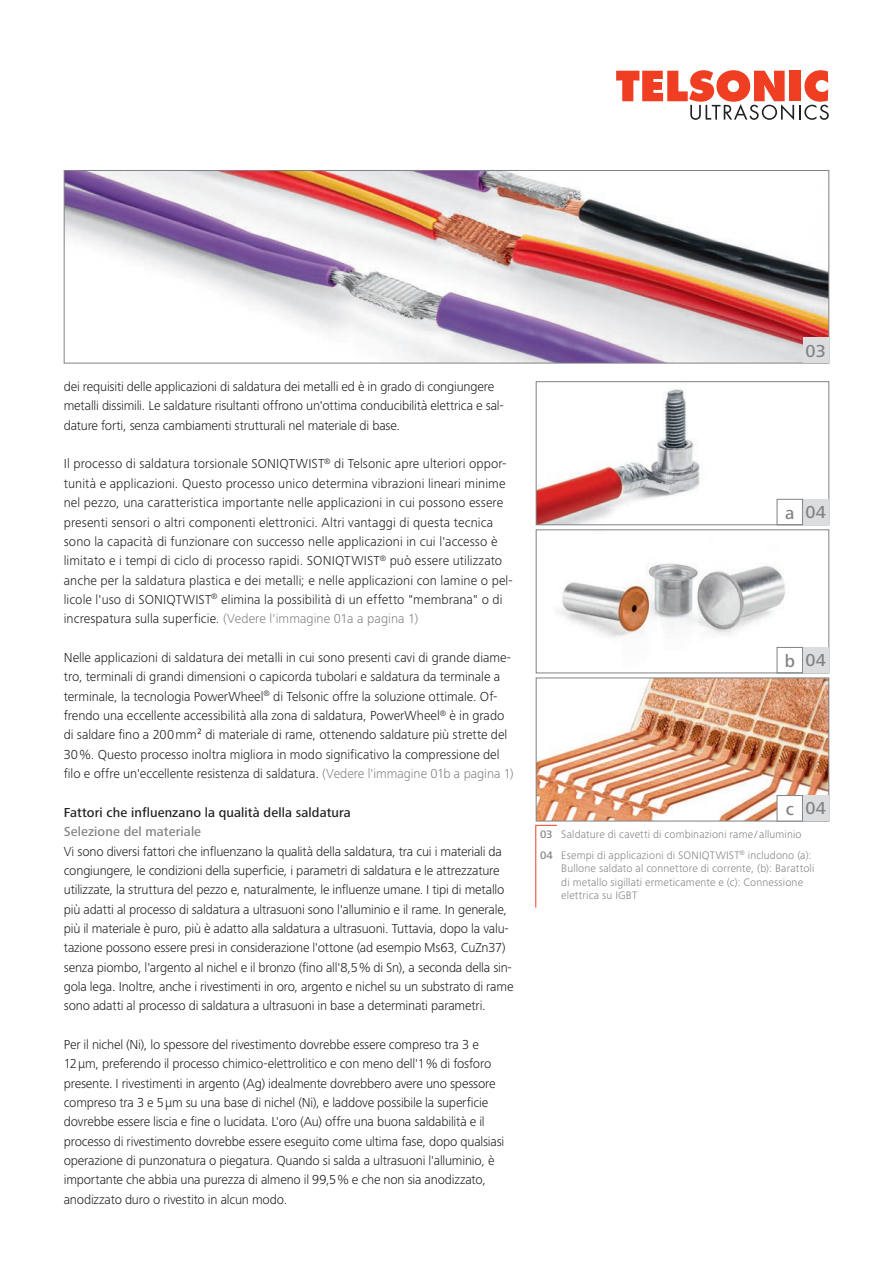
<style>
.page{position:relative;width:893px;height:1263px;background:#fff}
.page>*{position:absolute;margin:0;border:0;box-sizing:border-box;transform-origin:0 0}
.t1{font:500 18px "Frutiger Next LTW1 G";color:#808285}
.Lauftext_9_13pt{font:300 13.5px/19.4px "Frutiger Next LTW1 G";letter-spacing:-.01em;color:#231f20}
.Lauftext_9_13pt__med{font:500 13.5px "Frutiger Next LTW1 G";letter-spacing:.005em;color:#231f20}
.Lauftext_9_13pt__med-2{font:500 13.5px "Frutiger Next LTW1 G";letter-spacing:.01em;color:#808285}
.Legende_7_5_9pt{font:300 11.25px/13.5px "Frutiger Next LTW1 G";letter-spacing:.015em;color:#808285}
.Legende_7_5_9pt__med{font:500 11.25px "Frutiger Next LTW1 G";color:#808285}
.s1{color:#808285}
</style>
<div class="page">
<svg style="left:616px;top:70px;width:213px;height:50px"></svg>
<img style="left:63px;top:170px;width:767px;height:194px">
<div style="left:803px;top:337px;width:25px;height:26px;background:#dcdddf"></div>
<svg style="left:535px;top:381px;width:295px;height:465px"></svg>
<hr style="left:535px;top:846px;width:1px;height:61px;background:#ef3e22">
<p class="Lauftext_9_13pt" style="left:64px;top:377px;width:442px">dei requisiti delle applicazioni di saldatura dei metalli ed è in grado di congiungere metalli dissimili. Le saldature risultanti offrono un'ottima conducibilità elettrica e sal&shy;dature forti, senza cambiamenti strutturali nel materiale di base.</p>
<p class="Lauftext_9_13pt" style="left:64px;top:454px;width:450px">Il processo di saldatura torsionale SONIQTWIST<sup>®</sup> di Telsonic apre ulteriori oppor&shy;tunità e applicazioni. Questo processo unico determina vibrazioni lineari minime nel pezzo, una caratteristica importante nelle applicazioni in cui possono essere presenti sensori o altri componenti elettronici. Altri vantaggi di questa tecnica sono la capacità di funzionare con successo nelle applicazioni in cui l'accesso è limitato e i tempi di ciclo di processo rapidi. SONIQTWIST<sup>®</sup> può essere utilizzato anche per la saldatura plastica e dei metalli; e nelle applicazioni con lamine o pel&shy;licole l'uso di SONIQTWIST<sup>®</sup> elimina la possibilità di un effetto "membrana" o di increspatura sulla superficie. <span class="s1">(Vedere l'immagine 01a a pagina 1)</span></p>
<p class="Lauftext_9_13pt" style="left:64px;top:648px;width:451px">Nelle applicazioni di saldatura dei metalli in cui sono presenti cavi di grande diame&shy;tro, terminali di grandi dimensioni o capicorda tubolari e saldatura da terminale a terminale, la tecnologia PowerWheel<sup>®</sup> di Telsonic offre la soluzione ottimale. Of&shy;frendo una eccellente accessibilità alla zona di saldatura, PowerWheel<sup>®</sup> è in grado di saldare fino a 200mm² di materiale di rame, ottenendo saldature più strette del 30%. Questo processo inoltra migliora in modo significativo la compressione del filo e offre un'eccellente resistenza di saldatura. <span class="s1">(Vedere l'immagine 01b a pagina 1)</span></p>
<p class="Lauftext_9_13pt__med" style="left:64px;top:804px;width:288px">Fattori che influenzano la qualità della saldatura</p>
<p class="Lauftext_9_13pt__med-2" style="left:64px;top:824px;width:139px">Selezione del materiale</p>
<p class="Lauftext_9_13pt" style="left:64px;top:841px;width:451px">Vi sono diversi fattori che influenzano la qualità della saldatura, tra cui i materiali da congiungere, le condizioni della superficie, i parametri di saldatura e le attrezzature utilizzate, la struttura del pezzo e, naturalmente, le influenze umane. I tipi di metallo più adatti al processo di saldatura a ultrasuoni sono l'alluminio e il rame. In generale, più il materiale è puro, più è adatto alla saldatura a ultrasuoni. Tuttavia, dopo la valu&shy;tazione possono essere presi in considerazione l'ottone (ad esempio Ms63, CuZn37) senza piombo, l'argento al nichel e il bronzo (fino all'8,5% di Sn), a seconda della sin&shy;gola lega. Inoltre, anche i rivestimenti in oro, argento e nichel su un substrato di rame sono adatti al processo di saldatura a ultrasuoni in base a determinati parametri.</p>
<p class="Lauftext_9_13pt" style="left:64px;top:1035px;width:442px">Per il nichel (Ni), lo spessore del rivestimento dovrebbe essere compreso tra 3 e 12μm, preferendo il processo chimico-elettrolitico e con meno dell'1% di fosforo presente. I rivestimenti in argento (Ag) idealmente dovrebbero avere uno spessore compreso tra 3 e 5μm su una base di nichel (Ni), e laddove possibile la superficie dovrebbe essere liscia e fine o lucidata. L'oro (Au) offre una buona saldabilità e il processo di rivestimento dovrebbe essere eseguito come ultima fase, dopo qualsiasi operazione di punzonatura o piegatura. Quando si salda a ultrasuoni l'alluminio, è importante che abbia una purezza di almeno il 99,5% e che non sia anodizzato, anodizzato duro o rivestito in alcun modo.</p>
<p class="t1" style="left:806px;top:340px;width:22px">03</p>
<p class="t1" style="left:785px;top:502px;width:11px">a</p>
<p class="t1" style="left:806px;top:502px;width:22px">04</p>
<p class="t1" style="left:785px;top:650px;width:12px">b</p>
<p class="t1" style="left:806px;top:650px;width:22px">04</p>
<p class="t1" style="left:786px;top:798px;width:10px">c</p>
<p class="t1" style="left:806px;top:798px;width:22px">04</p>
<p class="Legende_7_5_9pt__med" style="left:540px;top:827px;width:14px">03</p>
<p class="Legende_7_5_9pt" style="left:561px;top:827px;width:242px">Saldature di cavetti di combinazioni rame / alluminio</p>
<p class="Legende_7_5_9pt__med" style="left:540px;top:848px;width:14px">04</p>
<p class="Legende_7_5_9pt" style="left:561px;top:848px;width:255px">Esempi di applicazioni di SONIQTWIST<sup>®</sup> includono (a):<br>Bullone saldato al connettore di corrente, (b): Barattoli di metallo sigillati ermeticamente e (c): Connessione elettrica su IGBT</p>
</div>
